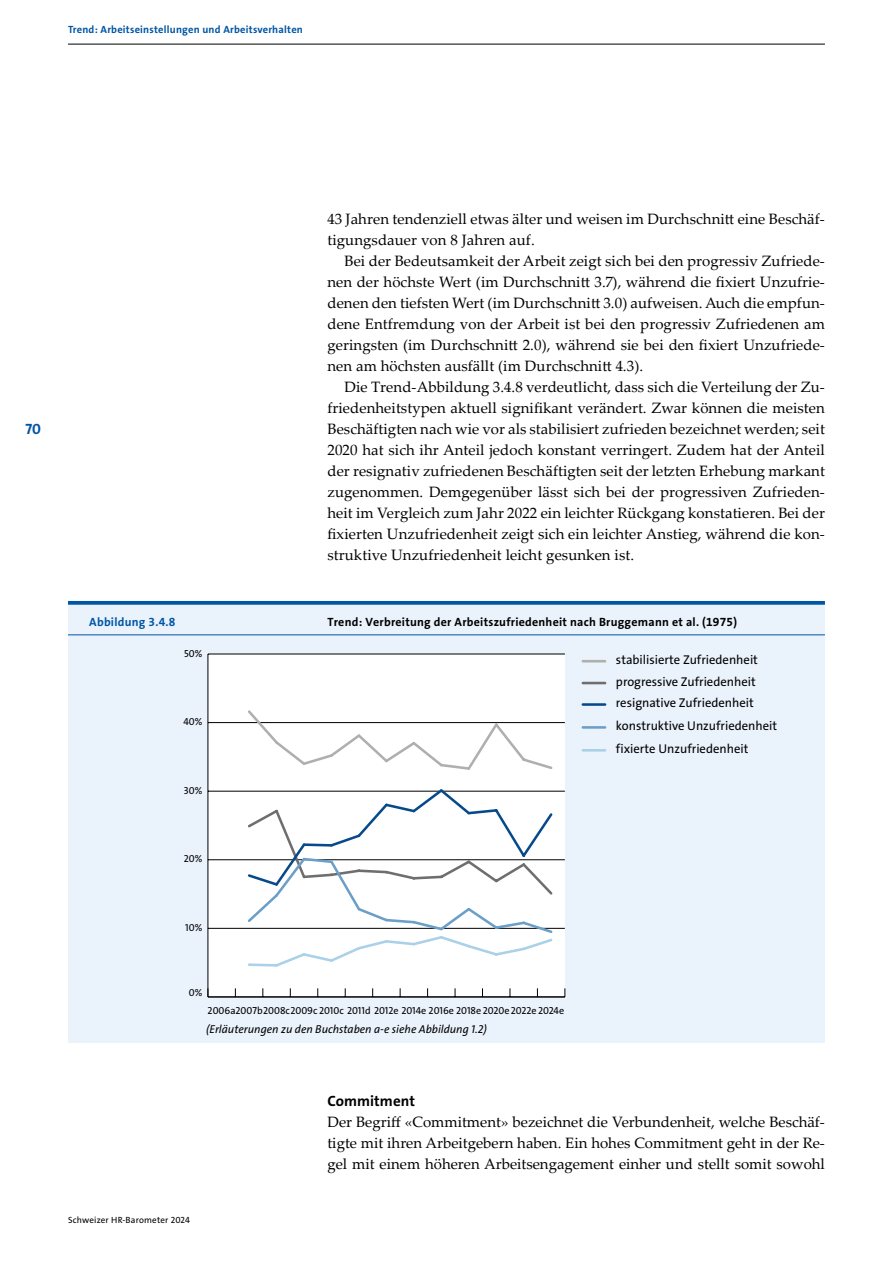
<style>
.page{position:relative;width:893px;height:1263px;background:#fff}
.page>*{position:absolute;margin:0;border:0;box-sizing:border-box;transform-origin:0 0}
.t1{font:15px/21px "Palatino Linotype";letter-spacing:.005em;color:#000;text-align:justify}
.t2{font:15px "The Sans LP7 Bld";letter-spacing:.005em;color:#000}
.t3{font:15px "The Sans LP7 Bld";color:#0056a4}
.t4{font:12.75px/21.9px "The Sans LP5 Plain";color:#000}
.t5{font:12px "The Sans LP7 Bld";letter-spacing:.02em;color:#000}
.t6{font:12px "The Sans LP7 Bld";letter-spacing:.02em;color:#0056a4}
.t7{font:11.55px "The Sans LP5 Plain IT";color:#000}
.t8{font:10.5px "The Sans LP7 Bld";letter-spacing:.02em;color:#0056a4}
.t9{font:10.2px "The Sans LP5 Plain";color:#000}
.t10{font:9px "The Sans LP5 Plain";letter-spacing:.02em;color:#000}
</style>
<div class="page">
<hr style="left:68px;top:44px;width:757px;height:1px;background:#000">
<div style="left:68px;top:604px;width:757px;height:439px;background:#eaf2fb"></div>
<svg style="left:68px;top:601px;width:757px;height:4px;background:#1060aa"></svg>
<hr style="left:68px;top:634px;width:757px;height:1px;background:#0056a4">
<div style="left:208px;top:654px;width:357px;height:343px;background:#fff"></div>
<hr style="left:208px;top:654px;width:1px;height:343px;background:#000">
<hr style="left:208px;top:997px;width:357px;height:1px;background:#000">
<hr style="left:208px;top:928px;width:357px;height:1px;background:#000">
<hr style="left:208px;top:859px;width:357px;height:1px;background:#000">
<hr style="left:208px;top:791px;width:357px;height:1px;background:#000">
<hr style="left:208px;top:722px;width:357px;height:1px;background:#000">
<hr style="left:208px;top:654px;width:357px;height:1px;background:#000">
<svg style="left:246px;top:710px;width:308px;height:60px"></svg>
<svg style="left:246px;top:789px;width:309px;height:178px"></svg>
<hr style="left:583px;top:749px;width:22px;height:2px;background:#aad1e8">
<hr style="left:583px;top:726px;width:22px;height:3px;background:#6b9fc7">
<hr style="left:583px;top:703px;width:22px;height:3px;background:#074a8b">
<hr style="left:583px;top:660px;width:22px;height:2px;background:#afafae">
<hr style="left:583px;top:682px;width:22px;height:2px;background:#6f6d6d">
<p class="t8" style="left:68px;top:23px;width:236px">Trend: Arbeitseinstellungen und Arbeitsverhalten</p>
<p class="t3" style="left:26px;top:419px;width:17px">70</p>
<p class="t1" style="left:327px;top:208px;width:499px">43 Jahren tendenziell etwas älter und weisen im Durchschnitt eine Beschäf&shy;tigungsdauer von 8 Jahren auf.</p>
<p class="t1" style="left:327px;top:250px;width:499px;text-indent:17px">Bei der Bedeutsamkeit der Arbeit zeigt sich bei den progressiv Zufriede&shy;nen der höchste Wert (im Durchschnitt 3.7), während die fixiert Unzufrie&shy;denen den tiefsten Wert (im Durchschnitt 3.0) aufweisen. Auch die empfun&shy;dene Entfremdung von der Arbeit ist bei den progressiv Zufriedenen am geringsten (im Durchschnitt 2.0), während sie bei den fixiert Unzufriede&shy;nen am höchsten ausfällt (im Durchschnitt 4.3).</p>
<p class="t1" style="left:327px;top:376px;width:499px;text-indent:17px">Die Trend-Abbildung 3.4.8 verdeutlicht, dass sich die Verteilung der Zu&shy;friedenheitstypen aktuell signifikant verändert. Zwar können die meisten Beschäftigten nach wie vor als stabilisiert zufrieden bezeichnet werden; seit 2020 hat sich ihr Anteil jedoch konstant verringert. Zudem hat der Anteil der resignativ zufriedenen Beschäftigten seit der letzten Erhebung markant zugenommen. Demgegenüber lässt sich bei der progressiven Zufrieden&shy;heit im Vergleich zum Jahr 2022 ein leichter Rückgang konstatieren. Bei der fixierten Unzufriedenheit zeigt sich ein leichter Anstieg, während die kon&shy;struktive Unzufriedenheit leicht gesunken ist.</p>
<p class="t6" style="left:89px;top:614px;width:88px">Abbildung 3.4.8</p>
<p class="t5" style="left:327px;top:614px;width:411px">Trend: Verbreitung der Arbeitszufriedenheit nach Bruggemann et al. (1975)</p>
<p class="t9" style="left:184px;top:648px;width:20px">50%</p>
<p class="t9" style="left:183px;top:717px;width:20px">40%</p>
<p class="t9" style="left:184px;top:785px;width:20px">30%</p>
<p class="t9" style="left:184px;top:854px;width:20px">20%</p>
<p class="t9" style="left:185px;top:922px;width:19px">10%</p>
<p class="t9" style="left:189px;top:987px;width:15px">0%</p>
<p class="t9" style="left:208px;top:1005px;width:358px">2006a2007b2008c2009c 2010c 2011d 2012e 2014e 2016e 2018e 2020e2022e 2024e</p>
<p class="t7" style="left:206px;top:1021px;width:282px">(Erläuterungen zu den Buchstaben a-e siehe Abbildung 1.2)</p>
<p class="t4" style="left:616px;top:649px;width:144px">stabilisierte Zufriedenheit progressive Zufriedenheit</p>
<p class="t4" style="left:616px;top:692px;width:139px">resignative Zufriedenheit</p>
<p class="t4" style="left:616px;top:715px;width:163px">konstruktive Unzufriedenheit</p>
<p class="t4" style="left:616px;top:738px;width:134px">fixierte Unzufriedenheit</p>
<p class="t10" style="left:68px;top:1214px;width:124px">Schweizer HR-Barometer 2024</p>
<p class="t2" style="left:327px;top:1091px;width:89px">Commitment</p>
<p class="t1" style="left:327px;top:1111px;width:499px">Der Begriff «Commitment» bezeichnet die Verbundenheit, welche Beschäf&shy;tigte mit ihren Arbeitgebern haben. Ein hohes Commitment geht in der Re&shy;gel mit einem höheren Arbeitsengagement einher und stellt somit sowohl</p>
</div>
